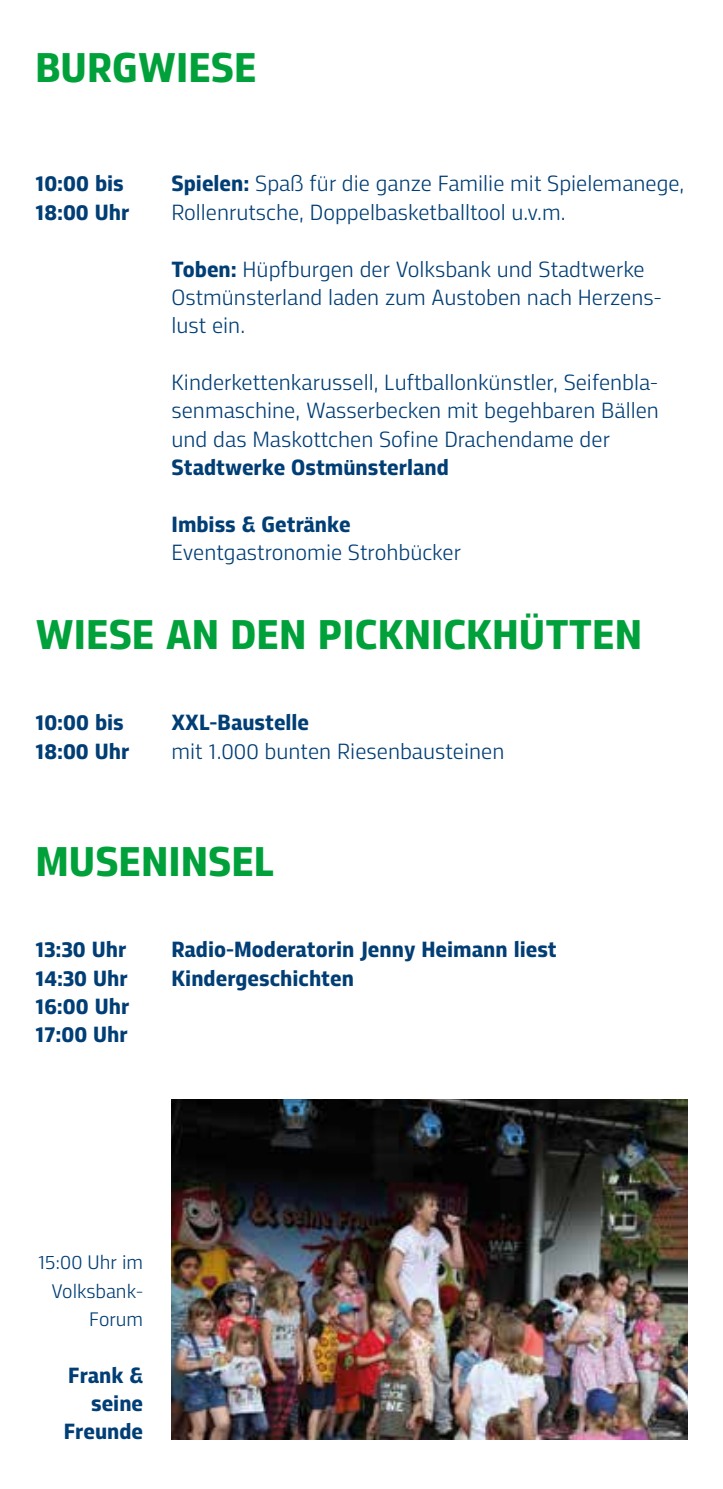
<style>
.page{position:relative;width:723px;height:1489px;background:#fff}
.page>*{position:absolute;margin:0;border:0;box-sizing:border-box;transform-origin:0 0}
.t1{font:700 42.5px "Dalle Set";color:#00a13a}
.t2{font:300 22.5px/28.2px "Dalle Set";color:#003e75}
.t3{font:700 22.5px/28.2px "Dalle Set";color:#003e75}
.t4{font:300 20px/28.2px "Dalle Set";color:#003e75;text-align:right}
.s1{font-weight:700}
</style>
<div class="page">
<img style="left:171px;top:1099px;width:516px;height:340px">
<h1 class="t1" style="left:35px;top:40px;width:223px">BURGWIESE</h1>
<p class="t3" style="left:35px;top:169px;width:95px">10:00 bis<br>18:00 Uhr</p>
<p class="t2" style="left:171px;top:169px;width:514px"><span class="s1">Spielen:</span> Spaß für die ganze Familie mit Spielemanege,<br>Rollenrutsche, Doppelbasketballtool u.v.m.</p>
<p class="t2" style="left:171px;top:254px;width:491px"><span class="s1">Toben:</span> Hüpfburgen der Volksbank und Stadtwerke<br>Ostmünsterland laden zum Austoben nach Herzens&shy;lust ein.</p>
<p class="t2" style="left:171px;top:368px;width:489px;text-align:justify">Kinderkettenkarussell, Luftballonkünstler, Seifenbla&shy;senmaschine, Wasserbecken mit begehbaren Bällen und das Maskottchen Sofine Drachendame der</p>
<p class="t3" style="left:171px;top:453px;width:279px">Stadtwerke Ostmünsterland</p>
<p class="t3" style="left:171px;top:509px;width:181px">Imbiss &amp; Getränke</p>
<p class="t2" style="left:171px;top:538px;width:291px">Eventgastronomie Strohbücker</p>
<h1 class="t1" style="left:35px;top:607px;width:608px">WIESE AN DEN PICKNICKHÜTTEN</h1>
<p class="t3" style="left:35px;top:708px;width:95px">10:00 bis<br>18:00 Uhr</p>
<p class="t3" style="left:171px;top:708px;width:139px">XXL-Baustelle</p>
<p class="t2" style="left:171px;top:736px;width:334px">mit 1.000 bunten Riesenbausteinen</p>
<h1 class="t1" style="left:35px;top:834px;width:241px">MUSENINSEL</h1>
<p class="t3" style="left:35px;top:934px;width:95px">13:30 Uhr<br>14:30 Uhr<br>16:00 Uhr<br>17:00 Uhr</p>
<p class="t3" style="left:171px;top:934px;width:387px">Radio-Moderatorin Jenny Heimann liest<br>Kindergeschichten</p>
<p class="t4" style="left:38px;top:1247px;width:107px">15:00 Uhr im<br>Volksbank-<br>Forum</p>
<p class="t3" style="left:64px;top:1360px;width:81px;text-align:right">Frank &amp; seine<br>Freunde</p>
</div>
